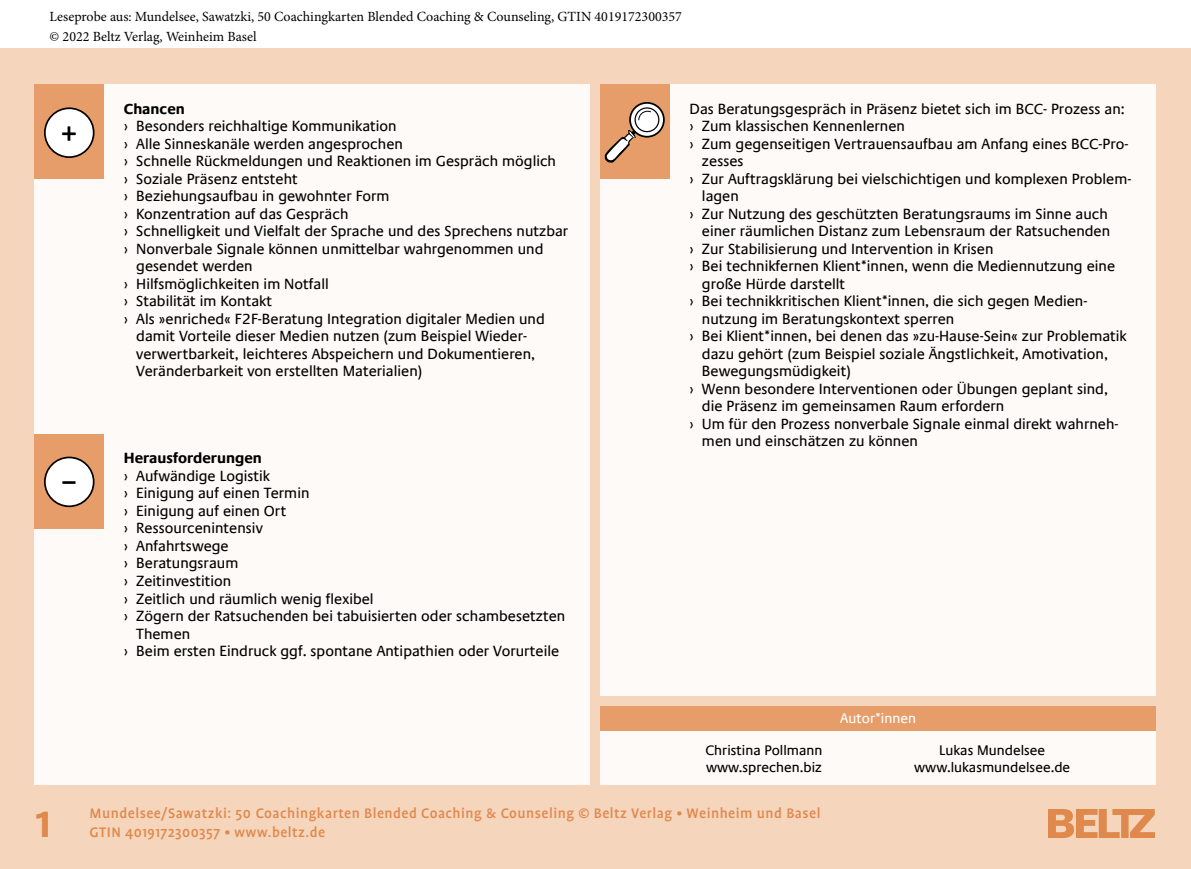
<style>
.page{position:relative;width:1191px;height:869px;background:#fff}
.page>*{position:absolute;margin:0;border:0;box-sizing:border-box;transform-origin:0 0}
.t1{font:700 36.75px "Praxis Com";color:#e0894c}
.t2{font:700 28px "Praxis Com";color:#000}
.t3{font:15.75px "Profile OT Medi Q angepasst";letter-spacing:.03em;color:#e0894c}
.t4{font:14.88px "Praxis Com";color:#000}
.t5{font:700 14.88px "Praxis Com";color:#000}
.t6{font:14px/19.2px "Minion Pro";color:#000}
.t7{font:14px/16.6px "Praxis Com";color:#000}
.t8{font:14px "Praxis Com";color:#fff}
</style>
<div class="page">
<div style="left:0;top:49px;width:1191px;height:819px;background:#f5d5bc"></div>
<img style="left:1048px;top:809px;width:106px;height:28px">
<div style="left:35px;top:85px;width:555px;height:699px;background:#fdfaf8"></div>
<div style="left:600px;top:85px;width:556px;height:610px;background:#fdfaf8"></div>
<div style="left:600px;top:85px;width:69px;height:94px;background:#e69d69"></div>
<div style="left:600px;top:705px;width:555px;height:79px;background:#fdfaf8"></div>
<div style="left:600px;top:705px;width:555px;height:25px;background:#e69d69"></div>
<div style="left:35px;top:85px;width:69px;height:94px;background:#e69d69"></div>
<div style="left:45px;top:108px;width:49px;height:49px;background:#fff;border-radius:50%"></div>
<div style="left:44px;top:107px;width:50px;height:51px;border:2px solid #000;border-radius:50%"></div>
<div style="left:35px;top:434px;width:69px;height:95px;background:#e69d69"></div>
<div style="left:45px;top:457px;width:49px;height:49px;background:#fff;border-radius:50%"></div>
<div style="left:44px;top:456px;width:50px;height:51px;border:2px solid #000;border-radius:50%"></div>
<svg style="left:604px;top:129px;width:33px;height:34px"></svg>
<svg style="left:630px;top:103px;width:34px;height:34px"></svg>
<div style="left:629px;top:102px;width:36px;height:36px;border:2px solid #000;border-radius:50%"></div>
<div style="left:634px;top:107px;width:25px;height:25px;border:1px solid #000;border-radius:50%"></div>
<svg style="left:638px;top:110px;width:13px;height:11px"></svg>
<p class="t6" style="left:50px;top:7px;width:634px">Leseprobe aus: Mundelsee, Sawatzki, 50 Coachingkarten Blended Coaching &amp; Counseling, GTIN 4019172300357 © 2022 Beltz Verlag, Weinheim Basel</p>
<h2 class="t2" style="left:61px;top:116px;width:19px">+</h2>
<h2 class="t2" style="left:62px;top:463px;width:15px">–</h2>
<p class="t5" style="left:124px;top:100px;width:63px">Chancen</p>
<p class="t4" style="left:124px;top:117px;width:274px">› Besonders reichhaltige Kommunikation</p>
<p class="t4" style="left:124px;top:135px;width:281px">› Alle Sinneskanäle werden angesprochen</p>
<p class="t4" style="left:124px;top:152px;width:434px">› Schnelle Rückmeldungen und Reaktionen im Gespräch möglich</p>
<p class="t4" style="left:124px;top:170px;width:176px">› Soziale Präsenz entsteht</p>
<p class="t4" style="left:124px;top:187px;width:267px">› Beziehungsaufbau in gewohnter Form</p>
<p class="t4" style="left:124px;top:205px;width:226px">› Konzentration auf das Gespräch</p>
<p class="t4" style="left:124px;top:222px;width:446px">› Schnelligkeit und Vielfalt der Sprache und des Sprechens nutzbar</p>
<p class="t4" style="left:124px;top:240px;width:421px">› Nonverbale Signale können unmittelbar wahrgenommen und</p>
<p class="t4" style="left:136px;top:257px;width:118px">gesendet werden</p>
<p class="t4" style="left:124px;top:275px;width:206px">› Hilfsmöglichkeiten im Notfall</p>
<p class="t4" style="left:124px;top:292px;width:150px">› Stabilität im Kontakt</p>
<p class="t4" style="left:124px;top:310px;width:422px">› Als »enriched« F2F-Beratung Integration digitaler Medien und</p>
<p class="t4" style="left:136px;top:327px;width:392px">damit Vorteile dieser Medien nutzen (zum Beispiel Wieder-</p>
<p class="t4" style="left:136px;top:345px;width:400px">verwertbarkeit, leichteres Abspeichern und Dokumentieren,</p>
<p class="t4" style="left:136px;top:362px;width:288px">Veränderbarkeit von erstellten Materialien)</p>
<p class="t5" style="left:124px;top:449px;width:140px">Herausforderungen</p>
<p class="t4" style="left:124px;top:467px;width:148px">› Aufwändige Logistik</p>
<p class="t4" style="left:124px;top:484px;width:187px">› Einigung auf einen Termin</p>
<p class="t4" style="left:124px;top:502px;width:164px">› Einigung auf einen Ort</p>
<p class="t4" style="left:124px;top:519px;width:140px">› Ressourcenintensiv</p>
<p class="t4" style="left:124px;top:537px;width:106px">› Anfahrtswege</p>
<p class="t4" style="left:124px;top:554px;width:116px">› Beratungsraum</p>
<p class="t4" style="left:124px;top:572px;width:109px">› Zeitinvestition</p>
<p class="t4" style="left:124px;top:589px;width:251px">› Zeitlich und räumlich wenig flexibel</p>
<p class="t4" style="left:124px;top:607px;width:443px">› Zögern der Ratsuchenden bei tabuisierten oder schambesetzten</p>
<p class="t4" style="left:136px;top:624px;width:56px">Themen</p>
<p class="t4" style="left:124px;top:642px;width:437px">› Beim ersten Eindruck ggf. spontane Antipathien oder Vorurteile</p>
<p class="t4" style="left:689px;top:100px;width:437px">Das Beratungsgespräch in Präsenz bietet sich im BCC- Prozess an:</p>
<p class="t4" style="left:689px;top:117px;width:217px">› Zum klassischen Kennenlernen</p>
<p class="t4" style="left:689px;top:135px;width:440px">› Zum gegenseitigen Vertrauensaufbau am Anfang eines BCC-Pro-</p>
<p class="t4" style="left:702px;top:152px;width:43px">zesses</p>
<p class="t4" style="left:689px;top:170px;width:443px">› Zur Auftragsklärung bei vielschichtigen und komplexen Problem-</p>
<p class="t4" style="left:702px;top:187px;width:38px">lagen</p>
<p class="t4" style="left:689px;top:205px;width:420px">› Zur Nutzung des geschützten Beratungsraums im Sinne auch</p>
<p class="t4" style="left:702px;top:222px;width:410px">einer räumlichen Distanz zum Lebensraum der Ratsuchenden</p>
<p class="t4" style="left:689px;top:240px;width:305px">› Zur Stabilisierung und Intervention in Krisen</p>
<p class="t4" style="left:689px;top:257px;width:427px">› Bei technikfernen Klient*innen, wenn die Mediennutzung eine</p>
<p class="t4" style="left:702px;top:275px;width:145px">große Hürde darstellt</p>
<p class="t4" style="left:689px;top:292px;width:399px">› Bei technikkritischen Klient*innen, die sich gegen Medien-</p>
<p class="t4" style="left:702px;top:310px;width:254px">nutzung im Beratungskontext sperren</p>
<p class="t4" style="left:689px;top:327px;width:438px">› Bei Klient*innen, bei denen das »zu-Hause-Sein« zur Problematik</p>
<p class="t4" style="left:702px;top:345px;width:407px">dazu gehört (zum Beispiel soziale Ängstlichkeit, Amotivation,</p>
<p class="t4" style="left:702px;top:362px;width:150px">Bewegungsmüdigkeit)</p>
<p class="t4" style="left:689px;top:380px;width:420px">› Wenn besondere Interventionen oder Übungen geplant sind,</p>
<p class="t4" style="left:702px;top:397px;width:304px">die Präsenz im gemeinsamen Raum erfordern</p>
<p class="t4" style="left:689px;top:415px;width:430px">› Um für den Prozess nonverbale Signale einmal direkt wahrneh-</p>
<p class="t4" style="left:702px;top:432px;width:217px">men und einschätzen zu können</p>
<p class="t7" style="left:705px;top:741px;width:119px">Christina Pollmann www.sprechen.biz</p>
<p class="t8" style="left:840px;top:710px;width:77px">Autor*innen</p>
<p class="t7" style="left:914px;top:741px;width:157px;text-align:center">Lukas Mundelsee www.lukasmundelsee.de</p>
<h1 class="t1" style="left:32px;top:802px;width:24px">1</h1>
<p class="t3" style="left:90px;top:805px;width:732px">Mundelsee/Sawatzki: 50 Coachingkarten Blended Coaching &amp; Counseling © Beltz Verlag • Weinheim und Basel</p>
<p class="t3" style="left:90px;top:823px;width:237px">GTIN 4019172300357 • www.beltz.de</p>
</div>
